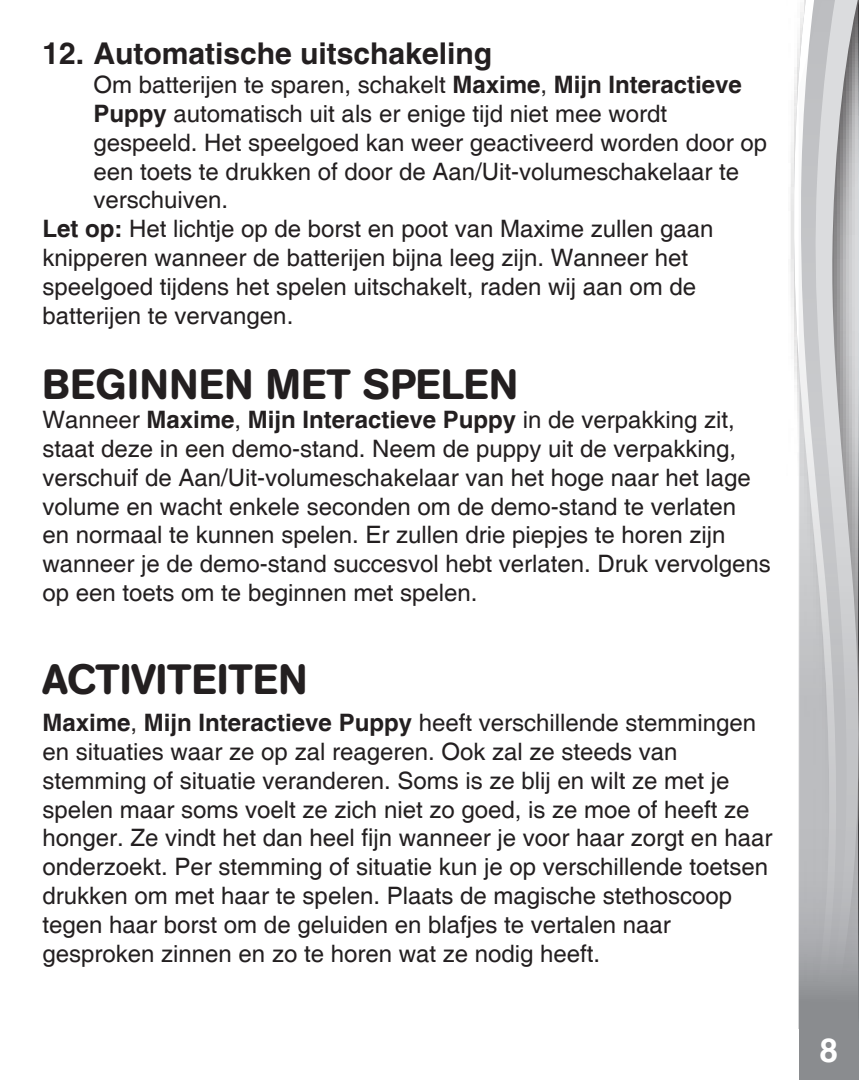
<style>
.page{position:relative;width:859px;height:1080px;background:#fff}
.page>*{position:absolute;margin:0;border:0;box-sizing:border-box;transform-origin:0 0}
.t1{font:500 42px "AG Book Rounded";letter-spacing:.02em;color:#231f20}
.t2{font:500 42px "AG Book Rounded";color:#231f20}
.t3{font:700 33px "Helvetica";color:#fff}
.t4{font:700 30px "Helvetica";color:#231f20}
.t5{font:24px/28.8px "Helvetica";color:#231f20}
.s1{font-weight:700}
.s2{font-size:27px}
.s3{font-style:inherit}
</style>
<div class="page">
<div style="left:787px;top:0;width:71px;height:1080px;background:#231f20;opacity:.75"></div>
<svg style="left:793px;top:0;width:6px;height:1029px"></svg>
<svg style="left:799px;top:0;width:59px;height:1080px;background:#bdbec1"></svg>
<div style="left:741px;top:1029px;width:58px;height:51px;background:#fff"></div>
<p class="t4" style="left:43px;top:42px;width:451px">12. Automatische uitschakeling</p>
<p class="t5" style="left:94px;top:73px;width:650px">Om batterijen te sparen, schakelt <span class="s1">Maxime</span>, <span class="s1">Mijn Interactieve</span></p>
<p class="t5" style="left:94px;top:101px;width:575px"><span class="s1">Puppy</span> automatisch uit als er enige tijd niet mee wordt</p>
<p class="t5" style="left:94px;top:130px;width:675px">gespeeld. Het speelgoed kan weer geactiveerd worden door op</p>
<p class="t5" style="left:94px;top:159px;width:647px">een toets te drukken of door de Aan/Uit-volumeschakelaar te</p>
<p class="t5" style="left:94px;top:188px;width:136px">verschuiven.</p>
<p class="t5" style="left:43px;top:217px;width:672px"><span class="s1">Let op:</span> Het lichtje op de borst en poot van Maxime zullen gaan</p>
<p class="t5" style="left:43px;top:245px;width:647px">knipperen wanneer de batterijen bijna leeg zijn. Wanneer het</p>
<p class="t5" style="left:43px;top:274px;width:655px">speelgoed tijdens het spelen uitschakelt, raden wij aan om de</p>
<p class="t5" style="left:43px;top:303px;width:252px">batterijen te vervangen.</p>
<h1 class="t1" style="left:43px;top:360px;width:477px">BEGINNEN MET SPELEN</h1>
<p class="t5" style="left:43px;top:408px;width:730px">Wanneer <span class="s1">Maxime</span>, <span class="s1">Mijn Interactieve Puppy</span> in de verpakking zit, staat deze in een demo-stand. Neem de puppy uit de verpakking, verschuif de Aan/Uit-volumeschakelaar van het hoge naar het lage volume en wacht enkele seconden om de demo-stand te verlaten<br>en normaal te kunnen spelen. Er zullen drie piepjes te horen zijn wanneer je de demo-stand succesvol hebt verlaten. Druk vervolgens op een toets om te beginnen met spelen.</p>
<h1 class="t2" style="left:43px;top:655px;width:266px">ACTIVITEITEN</h1>
<p class="t5" style="left:43px;top:711px;width:731px"><span class="s1">Maxime</span>, <span class="s1">Mijn Interactieve Puppy</span> heeft verschillende stemmingen en situaties waar ze op zal reageren. Ook zal ze steeds van stemming of situatie veranderen. Soms is ze blij en wilt ze met je spelen maar soms voelt ze zich niet zo goed, is ze moe of heeft ze honger. Ze vindt het dan heel fijn wanneer je voor haar zorgt en haar onderzoekt. Per stemming of situatie kun je op verschillende toetsen drukken om met haar te spelen. Plaats de magische stethoscoop tegen haar borst om de geluiden en blafjes te vertalen naar gesproken zinnen en zo te horen wat ze nodig heeft.</p>
<h2 class="t3" style="left:820px;top:1022px;width:25px">8 <span class="s2">8</span><span class="s3">8</span></h2>
</div>
